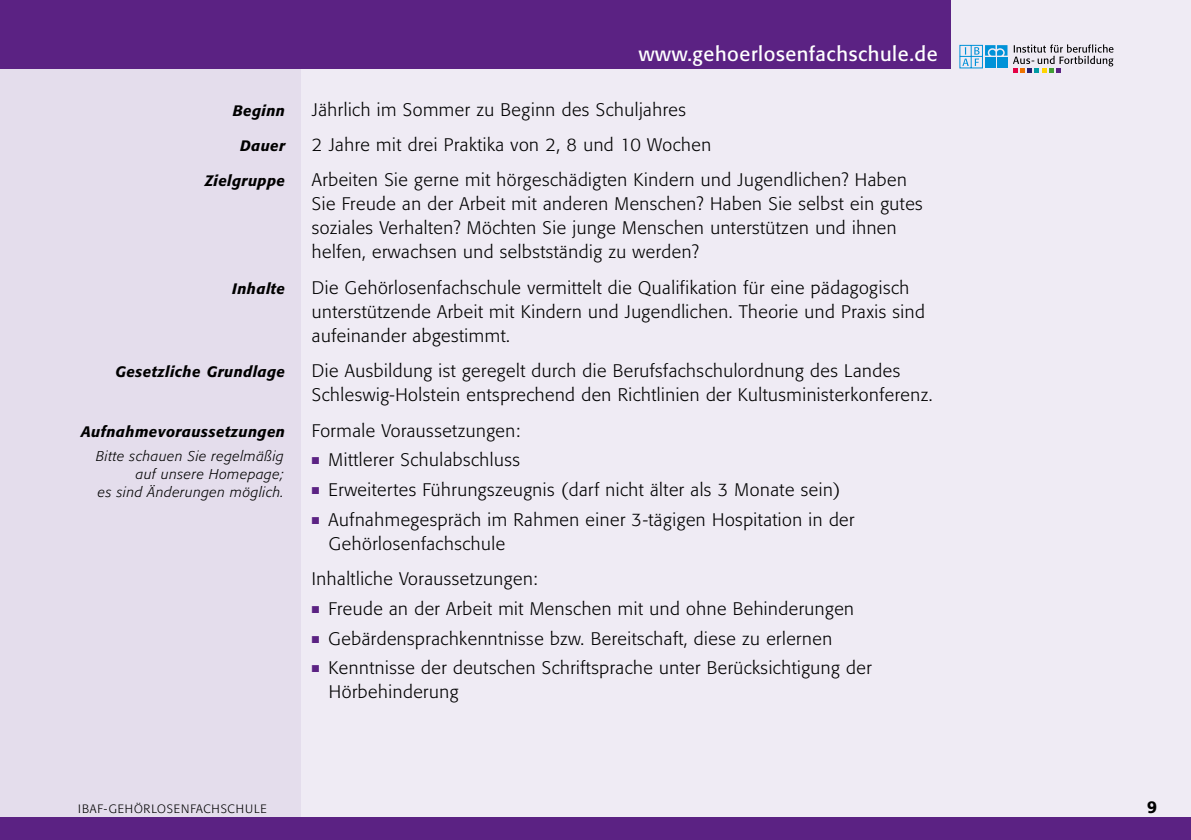
<style>
.page{position:relative;width:1191px;height:840px;background:#fff}
.page>*{position:absolute;margin:0;border:0;box-sizing:border-box;transform-origin:0 0}
.t1{font:20px "Formata";letter-spacing:.03em;color:#fff}
.t2{font:300 18px/24px "Formata";letter-spacing:.03em;color:#000}
.t3{font:500 17px "Formata";color:#000}
.t4{font:italic 500 15px "Formata";letter-spacing:.03em;color:#000}
.t5{font:italic 300 14px/18px "Formata";letter-spacing:.04em;color:#000;text-align:right}
.t6{font:300 12px "Formata";letter-spacing:.07em;color:#000}
.s1{color:#5b2283}
</style>
<div class="page">
<div style="left:0;top:0;width:1191px;height:816px;background:#efebf4"></div>
<div style="left:0;top:0;width:300px;height:816px;background:#e4ddec"></div>
<div style="left:0;top:816px;width:1191px;height:23px;background:#5b2283"></div>
<div style="left:0;top:0;width:950px;height:68px;background:#5b2283"></div>
<svg style="left:959px;top:45px;width:48px;height:23px"></svg>
<svg style="left:1013px;top:44px;width:100px;height:28px"></svg>
<p class="t1" style="left:639px;top:42px;width:300px">www.gehoerlosenfachschule.de</p>
<p class="t4" style="left:233px;top:101px;width:54px">Beginn</p>
<p class="t2" style="left:312px;top:97px;width:375px">Jährlich im Sommer zu Beginn des Schuljahres</p>
<p class="t4" style="left:240px;top:136px;width:46px">Dauer</p>
<p class="t2" style="left:312px;top:133px;width:401px">2 Jahre mit drei Praktika von 2, 8 und 10 Wochen</p>
<p class="t4" style="left:205px;top:172px;width:82px">Zielgruppe</p>
<p class="t2" style="left:312px;top:168px;width:612px">Arbeiten Sie gerne mit hörgeschädigten Kindern und Jugendlichen? Haben Sie Freude an der Arbeit mit anderen Menschen? Haben Sie selbst ein gutes soziales Verhalten? Möchten Sie junge Menschen unterstützen und ihnen helfen, erwachsen und selbstständig zu werden?</p>
<p class="t4" style="left:232px;top:279px;width:54px">Inhalte</p>
<p class="t2" style="left:312px;top:275px;width:614px">Die Gehörlosenfachschule vermittelt die Qualifikation für eine pädagogisch unterstützende Arbeit mit Kindern und Jugendlichen. Theorie und Praxis sind aufeinander abgestimmt.</p>
<p class="t4" style="left:115px;top:362px;width:171px">Gesetzliche Grundlage</p>
<p class="t2" style="left:312px;top:359px;width:622px">Die Ausbildung ist geregelt durch die Berufsfachschulordnung des Landes<br>Schleswig-Holstein entsprechend den Richtlinien der Kultusministerkonferenz.</p>
<p class="t4" style="left:81px;top:422px;width:205px">Aufnahmevoraussetzungen</p>
<p class="t2" style="left:312px;top:418px;width:210px">Formale Voraussetzungen:</p>
<p class="t2" style="left:312px;top:448px;width:210px"><span class="s1">■</span> Mittlerer Schulabschluss</p>
<p class="t2" style="left:312px;top:477px;width:530px"><span class="s1">■</span> Erweitertes Führungszeugnis (darf nicht älter als 3 Monate sein)</p>
<p class="t2" style="left:329px;top:507px;width:527px;text-indent:-17px"><span class="s1">■</span> Aufnahmegespräch im Rahmen einer 3-tägigen Hospitation in der<br>Gehörlosenfachschule</p>
<p class="t2" style="left:312px;top:566px;width:227px">Inhaltliche Voraussetzungen:</p>
<p class="t2" style="left:312px;top:596px;width:543px"><span class="s1">■</span> Freude an der Arbeit mit Menschen mit und ohne Behinderungen</p>
<p class="t2" style="left:312px;top:626px;width:521px"><span class="s1">■</span> Gebärdensprachkenntnisse bzw. Bereitschaft, diese zu erlernen</p>
<p class="t2" style="left:329px;top:655px;width:544px;text-indent:-17px"><span class="s1">■</span> Kenntnisse der deutschen Schriftsprache unter Berücksichtigung der<br>Hörbehinderung</p>
<p class="t5" style="left:96px;top:447px;width:189px">Bitte schauen Sie regelmäßig auf unsere Homepage;<br>es sind Änderungen möglich.</p>
<p class="t6" style="left:78px;top:801px;width:190px">IBAF-GEHÖRLOSENFACHSCHULE</p>
<p class="t3" style="left:1147px;top:796px;width:11px">9</p>
</div>
